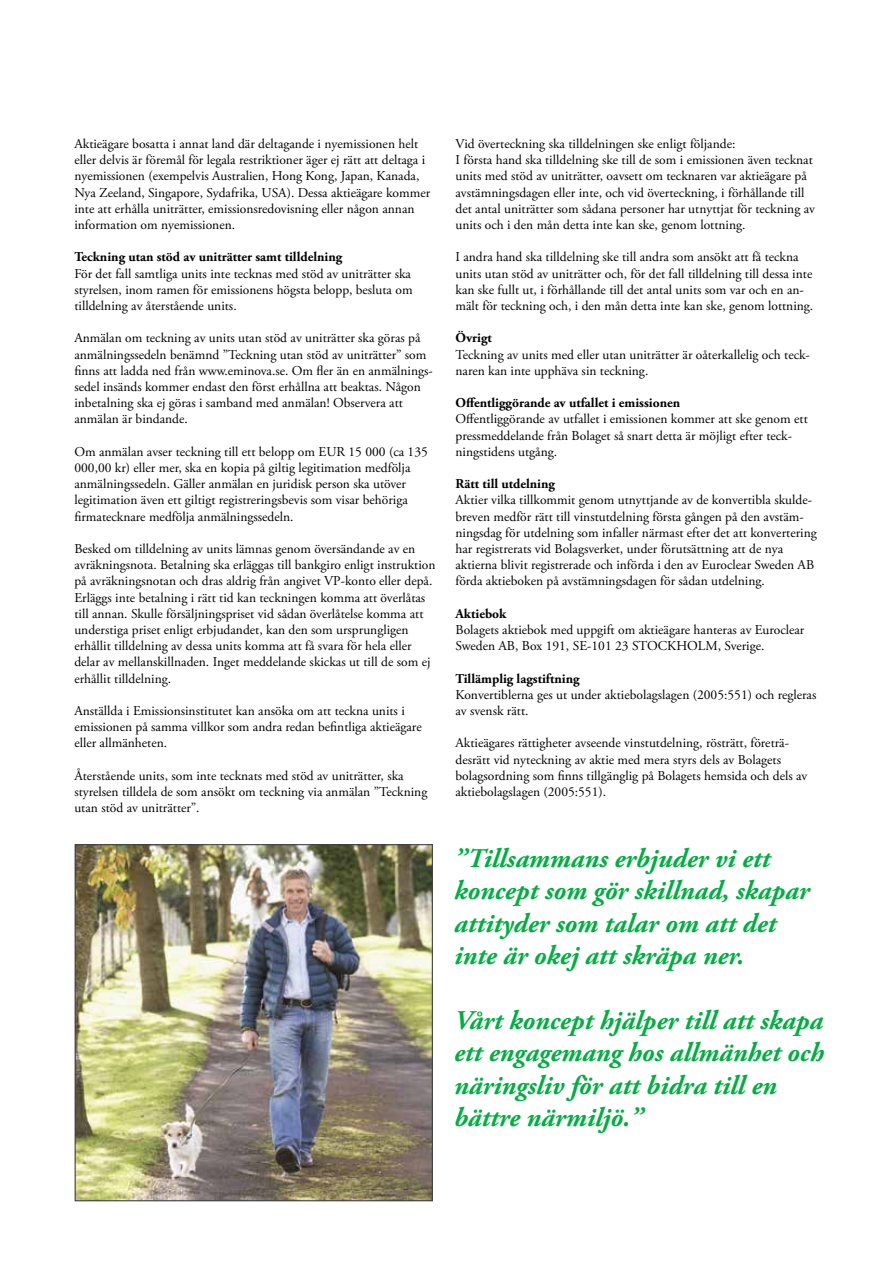
<style>
.page{position:relative;width:893px;height:1263px;background:#fff}
.page>*{position:absolute;margin:0;border:0;box-sizing:border-box;transform-origin:0 0}
.t1{font:italic 700 27px/32.4px "Adobe Garamond Pro";color:#00af41}
.t2{font:13.5px/16.2px "Adobe Garamond Pro";color:#000}
.t3{font:700 13.5px "Adobe Garamond Pro";color:#000}
</style>
<div class="page">
<img style="left:77px;top:846px;width:354px;height:353px">
<div style="left:75px;top:844px;width:358px;height:357px;border:1px solid #414042"></div>
<p class="t2" style="left:74px;top:136px;width:357px">Aktieägare bosatta i annat land där deltagande i nyemissionen helt eller delvis är föremål för legala restriktioner äger ej rätt att deltaga i nyemissionen (exempelvis Australien, Hong Kong, Japan, Kanada, Nya Zeeland, Singapore, Sydafrika, USA). Dessa aktieägare kommer inte att erhålla uniträtter, emissionsredovisning eller någon annan information om nyemissionen.</p>
<p class="t3" style="left:74px;top:249px;width:269px">Teckning utan stöd av uniträtter samt tilldelning</p>
<p class="t2" style="left:74px;top:266px;width:340px;text-align:justify">För det fall samtliga units inte tecknas med stöd av uniträtter ska styrelsen, inom ramen för emissionens högsta belopp, besluta om tilldelning av återstående units.</p>
<p class="t2" style="left:74px;top:330px;width:360px">Anmälan om teckning av units utan stöd av uniträtter ska göras på anmälningssedeln benämnd ”Teckning utan stöd av uniträtter” som finns att ladda ned från www.eminova.se. Om fler än en anmälnings&shy;sedel insänds kommer endast den först erhållna att beaktas. Någon inbetalning ska ej göras i samband med anmälan! Observera att anmälan är bindande.</p>
<p class="t2" style="left:74px;top:444px;width:355px">Om anmälan avser teckning till ett belopp om EUR 15 000 (ca 135<br>000,00 kr) eller mer, ska en kopia på giltig legitimation medfölja anmälningssedeln. Gäller anmälan en juridisk person ska utöver legitimation även ett giltigt registreringsbevis som visar behöriga firmatecknare medfölja anmälningssedeln.</p>
<p class="t2" style="left:74px;top:541px;width:363px">Besked om tilldelning av units lämnas genom översändande av en avräkningsnota. Betalning ska erläggas till bankgiro enligt instruktion på avräkningsnotan och dras aldrig från angivet VP-konto eller depå.<br>Erläggs inte betalning i rätt tid kan teckningen komma att överlåtas till annan. Skulle försäljningspriset vid sådan överlåtelse komma att understiga priset enligt erbjudandet, kan den som ursprungligen erhållit tilldelning av dessa units komma att få svara för hela eller delar av mellanskillnaden. Inget meddelande skickas ut till de som ej erhållit tilldelning.</p>
<p class="t2" style="left:74px;top:703px;width:349px">Anställda i Emissionsinstitutet kan ansöka om att teckna units i emissionen på samma villkor som andra redan befintliga aktieägare eller allmänheten.</p>
<p class="t2" style="left:74px;top:768px;width:354px">Återstående units, som inte tecknats med stöd av uniträtter, ska styrelsen tilldela de som ansökt om teckning via anmälan ”Teckning utan stöd av uniträtter”.</p>
<p class="t2" style="left:455px;top:136px;width:361px">Vid överteckning ska tilldelningen ske enligt följande:<br>I första hand ska tilldelning ske till de som i emissionen även tecknat units med stöd av uniträtter, oavsett om tecknaren var aktieägare på avstämningsdagen eller inte, och vid överteckning, i förhållande till det antal uniträtter som sådana personer har utnyttjat för teckning av units och i den mån detta inte kan ske, genom lottning.</p>
<p class="t2" style="left:455px;top:249px;width:359px">I andra hand ska tilldelning ske till andra som ansökt att få teckna units utan stöd av uniträtter och, för det fall tilldelning till dessa inte kan ske fullt ut, i förhållande till det antal units som var och en an&shy;mält för teckning och, i den mån detta inte kan ske, genom lottning.</p>
<p class="t3" style="left:455px;top:330px;width:38px">Övrigt</p>
<p class="t2" style="left:455px;top:347px;width:356px">Teckning av units med eller utan uniträtter är oåterkallelig och teck&shy;naren kan inte upphäva sin teckning.</p>
<p class="t3" style="left:455px;top:395px;width:226px">Offentliggörande av utfallet i emissionen</p>
<p class="t2" style="left:455px;top:411px;width:354px">Offentliggörande av utfallet i emissionen kommer att ske genom ett pressmeddelande från Bolaget så snart detta är möjligt efter teck&shy;ningstidens utgång.</p>
<p class="t3" style="left:455px;top:476px;width:101px">Rätt till utdelning</p>
<p class="t2" style="left:455px;top:492px;width:363px">Aktier vilka tillkommit genom utnyttjande av de konvertibla skulde&shy;breven medför rätt till vinstutdelning första gången på den avstäm&shy;ningsdag för utdelning som infaller närmast efter det att konvertering har registrerats vid Bolagsverket, under förutsättning att de nya aktierna blivit registrerade och införda i den av Euroclear Sweden AB förda aktieboken på avstämningsdagen för sådan utdelning.</p>
<p class="t3" style="left:455px;top:606px;width:52px">Aktiebok</p>
<p class="t2" style="left:455px;top:622px;width:350px">Bolagets aktiebok med uppgift om aktieägare hanteras av Euroclear<br>Sweden AB, Box 191, SE-101 23 STOCKHOLM, Sverige.</p>
<p class="t3" style="left:455px;top:670px;width:126px">Tillämplig lagstiftning</p>
<p class="t2" style="left:455px;top:687px;width:362px">Konvertiblerna ges ut under aktiebolagslagen (2005:551) och regleras av svensk rätt.</p>
<p class="t2" style="left:455px;top:735px;width:353px">Aktieägares rättigheter avseende vinstutdelning, rösträtt, företrä&shy;desrätt vid nyteckning av aktie med mera styrs dels av Bolagets bolagsordning som finns tillgänglig på Bolagets hemsida och dels av aktiebolagslagen (2005:551).</p>
<h1 class="t1" style="left:454px;top:843px;width:357px">”Tillsammans erbjuder vi ett koncept som gör skillnad, skapar attityder som talar om att det inte är okej att skräpa ner.</h1>
<h1 class="t1" style="left:454px;top:1005px;width:371px">Vårt koncept hjälper till att skapa ett engagemang hos allmänhet och näringsliv för att bidra till en bättre närmiljö.”</h1>
</div>
